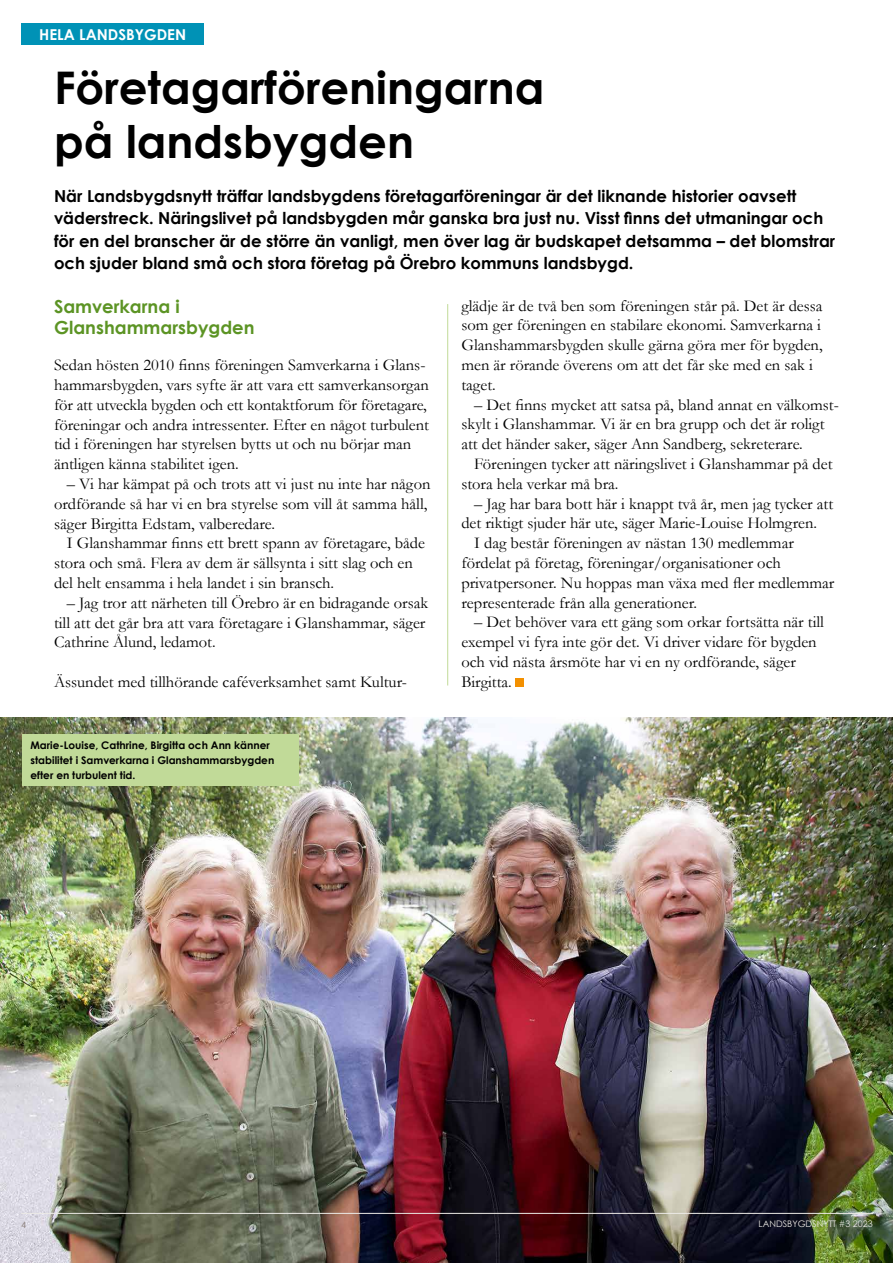
<style>
.page{position:relative;width:893px;height:1263px;background:#fff}
.page>*{position:absolute;margin:0;border:0;box-sizing:border-box;transform-origin:0 0}
.t1{font:700 45px/54px "Century Gothic";color:#000}
.t2{font:700 18px/21px "Century Gothic";color:#5c9424}
.t3{font:16.5px/19.8px "Garamond";color:#000}
.t4{font:700 16.5px/22.5px "Century Gothic";color:#000}
.t5{font:700 15px "Century Gothic";color:#fff}
.t6{font:700 10.5px/15px "Century Gothic";color:#000}
.t7{font:9px "Century Gothic";color:#eceae6}
.t8{font:9px "Century Gothic";color:#887c77}
</style>
<div class="page">
<div style="left:515px;top:678px;width:9px;height:9px;background:#f39000"></div>
<hr style="left:447px;top:304px;width:1px;height:381px;background:#c1da98">
<div style="left:21px;top:23px;width:183px;height:22px;background:#0092b6"></div>
<img style="left:0;top:718px;width:893px;height:545px">
<div style="left:22px;top:734px;width:277px;height:52px;background:#c1da98"></div>
<hr style="left:21px;top:1213px;width:852px;height:1px;background:#eceae6">
<p class="t5" style="left:39px;top:25px;width:148px">HELA LANDSBYGDEN</p>
<h1 class="t1" style="left:54px;top:60px;width:492px">Företagarföreningarna på landsbygden</h1>
<p class="t4" style="left:54px;top:184px;width:744px">När Landsbygdsnytt träffar landsbygdens företagarföreningar är det liknande historier oavsett</p>
<p class="t4" style="left:54px;top:206px;width:771px">väderstreck. Näringslivet på landsbygden mår ganska bra just nu. Visst finns det utmaningar och</p>
<p class="t4" style="left:54px;top:229px;width:783px">för en del branscher är de större än vanligt, men över lag är budskapet detsamma – det blomstrar och sjuder bland små och stora företag på Örebro kommuns landsbygd.</p>
<h4 class="t2" style="left:54px;top:296px;width:202px">Samverkarna i<br>Glanshammarsbygden</h4>
<p class="t3" style="left:54px;top:355px;width:377px">Sedan hösten 2010 finns föreningen Samverkarna i Glans&shy;hammarsbygden, vars syfte är att vara ett samverkansorgan för att utveckla bygden och ett kontaktforum för företagare, föreningar och andra intressenter. Efter en något turbulent</p>
<p class="t3" style="left:54px;top:434px;width:359px">tid i föreningen har styrelsen bytts ut och nu börjar man</p>
<p class="t3" style="left:54px;top:454px;width:186px">äntligen känna stabilitet igen.</p>
<p class="t3" style="left:54px;top:474px;width:378px;text-indent:13px">– Vi har kämpat på och trots att vi just nu inte har någon ordförande så har vi en bra styrelse som vill åt samma håll, säger Birgitta Edstam, valberedare.</p>
<p class="t3" style="left:54px;top:533px;width:372px;text-indent:13px">I Glanshammar finns ett brett spann av företagare, både stora och små. Flera av dem är sällsynta i sitt slag och en del helt ensamma i hela landet i sin bransch.</p>
<p class="t3" style="left:54px;top:592px;width:376px;text-indent:13px">– Jag tror att närheten till Örebro är en bidragande orsak till att det går bra att vara företagare i Glanshammar, säger<br>Cathrine Ålund, ledamot.</p>
<p class="t3" style="left:54px;top:672px;width:355px">Ässundet med tillhörande caféverksamhet samt Kultur-</p>
<p class="t3" style="left:461px;top:295px;width:363px">glädje är de två ben som föreningen står på. Det är dessa</p>
<p class="t3" style="left:461px;top:315px;width:363px">som ger föreningen en stabilare ekonomi. Samverkarna i Glanshammarsbygden skulle gärna göra mer för bygden, men är rörande överens om att det får ske med en sak i taget.</p>
<p class="t3" style="left:461px;top:394px;width:379px;text-indent:13px">– Det finns mycket att satsa på, bland annat en välkomst&shy;skylt i Glanshammar. Vi är en bra grupp och det är roligt att det händer saker, säger Ann Sandberg, sekreterare.</p>
<p class="t3" style="left:461px;top:454px;width:373px;text-indent:13px">Föreningen tycker att näringslivet i Glanshammar på det stora hela verkar må bra.</p>
<p class="t3" style="left:461px;top:493px;width:373px;text-indent:13px">– Jag har bara bott här i knappt två år, men jag tycker att det riktigt sjuder här ute, säger Marie-Louise Holmgren.</p>
<p class="t3" style="left:461px;top:533px;width:375px;text-indent:13px">I dag består föreningen av nästan 130 medlemmar fördelat på företag, föreningar/organisationer och privatpersoner. Nu hoppas man växa med fler medlemmar representerade från alla generationer.</p>
<p class="t3" style="left:461px;top:612px;width:364px;text-indent:13px">– Det behöver vara ett gäng som orkar fortsätta när till exempel vi fyra inte gör det. Vi driver vidare för bygden och vid nästa årsmöte har vi en ny ordförande, säger Birgitta.</p>
<p class="t6" style="left:31px;top:737px;width:245px">Marie-Louise, Cathrine, Birgitta och Ann känner stabilitet i Samverkarna i Glanshammarsbygden efter en turbulent tid.</p>
<p class="t8" style="left:21px;top:1219px;width:6px">4</p>
<p class="t7" style="left:759px;top:1218px;width:116px">LANDSBYGDSNYTT #3 2023</p>
</div>
